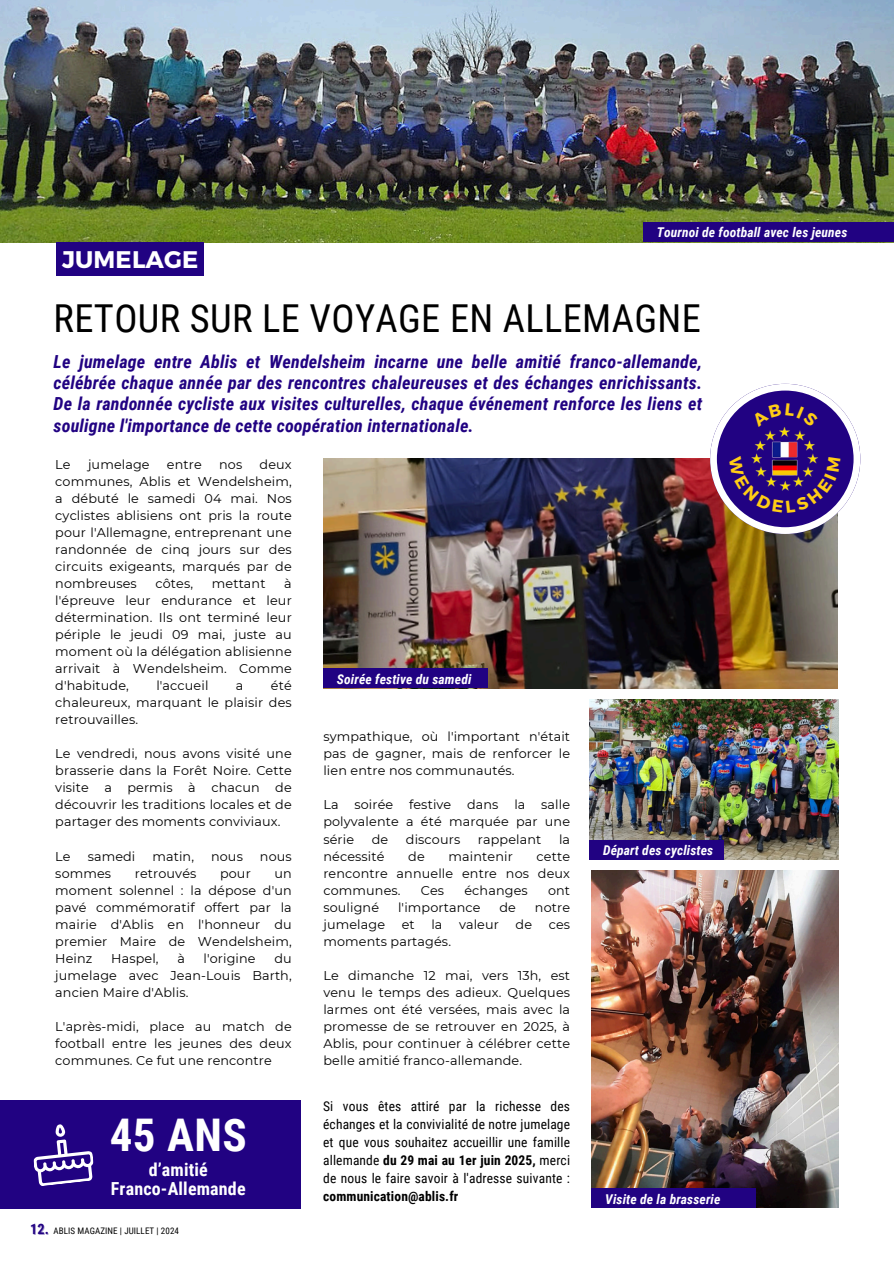
<style>
.page{position:relative;width:894px;height:1264px;background:#fff}
.page>*{position:absolute;margin:0;border:0;box-sizing:border-box;transform-origin:0 0}
.t1{font:700 45px "Roboto Condensed";color:#fff}
.t2{font:38.55px "Roboto Condensed";letter-spacing:.01em;color:#000}
.t3{font:700 24px "Montserrat";letter-spacing:.005em;color:#fff}
.t4{font:italic 700 18px/21.3px "Roboto Condensed";letter-spacing:.01em;color:#210282;text-align:justify}
.t5{font:700 18px/19.2px "Roboto Condensed";letter-spacing:.01em;color:#fff;text-align:center}
.t6{font:13.5px/18px "Roboto Condensed";letter-spacing:.01em;color:#000;text-align:justify}
.t7{font:italic 700 13.5px "Roboto Condensed";letter-spacing:.01em;color:#fff}
.t8{font:700 13.5px "Roboto Condensed";letter-spacing:.01em;color:#000}
.t9{font:12.75px/17px "Montserrat";letter-spacing:.01em;color:#000;text-align:justify}
.t10{font:9px "Roboto Condensed";letter-spacing:.01em;color:#000}
.s1{font-weight:700}
.s2{font-weight:700;font-size:14.4px;color:rgb(33 2 130/.4)}
</style>
<div class="page">
<img style="left:323px;top:459px;width:514px;height:229px">
<img style="left:0;top:0;width:893px;height:242px">
<img style="left:591px;top:870px;width:247px;height:337px">
<img style="left:589px;top:699px;width:249px;height:160px">
<div style="left:0;top:1099px;width:301px;height:109px;background:#210282"></div>
<svg style="left:33px;top:1124px;width:61px;height:62px"></svg>
<div style="left:589px;top:840px;width:135px;height:19px;background:#210282"></div>
<div style="left:323px;top:668px;width:164px;height:20px;background:#210282"></div>
<div style="left:642px;top:222px;width:251px;height:20px;background:#210282"></div>
<div style="left:591px;top:1188px;width:164px;height:20px;background:#210282"></div>
<div style="left:56px;top:242px;width:148px;height:34px;background:#210282"></div>
<svg style="left:710px;top:384px;width:150px;height:150px"></svg>
<h5 class="t3" style="left:62px;top:243px;width:138px">JUMELAGE</h5>
<p class="t7" style="left:656px;top:225px;width:192px">Tournoi de football avec les jeunes</p>
<h3 class="t2" style="left:54px;top:296px;width:648px">RETOUR SUR LE VOYAGE EN ALLEMAGNE</h3>
<h1 class="t4" style="left:54px;top:351px;width:650px">Le jumelage entre Ablis et Wendelsheim incarne une belle amitié franco-allemande, célébrée chaque année par des rencontres chaleureuses et des échanges enrichissants.<br>De la randonnée cycliste aux visites culturelles, chaque événement renforce les liens et souligne l'importance de cette coopération internationale.</h1>
<p class="t9" style="left:55px;top:456px;width:17px">Le</p>
<p class="t9" style="left:88px;top:456px;width:63px">jumelage</p>
<p class="t9" style="left:167px;top:456px;width:36px">entre</p>
<p class="t9" style="left:219px;top:456px;width:25px">nos</p>
<p class="t9" style="left:55px;top:456px;width:238px;text-indent:204px">deux communes, Ablis et Wendelsheim, a débuté le samedi 04 mai. Nos cyclistes ablisiens ont pris la route pour l'Allemagne, entreprenant une randonnée de cinq jours sur des circuits exigeants, marqués par de nombreuses</p>
<p class="t9" style="left:55px;top:575px;width:238px;text-indent:229px">à l'épreuve leur endurance et leur détermination. Ils ont terminé leur périple le jeudi 09 mai, juste au moment où la délégation ablisienne arrivait à Wendelsheim. Comme d'habitude,</p>
<p class="t9" style="left:155px;top:575px;width:39px">côtes,</p>
<p class="t9" style="left:212px;top:575px;width:55px">mettant</p>
<p class="t7" style="left:337px;top:671px;width:136px">Soirée festive du samedi</p>
<p class="t9" style="left:156px;top:677px;width:54px">l'accueil</p>
<p class="t9" style="left:236px;top:677px;width:9px">a</p>
<p class="t9" style="left:55px;top:677px;width:238px;text-indent:215px">été chaleureux, marquant le plaisir des retrouvailles.</p>
<h6 class="t9" style="left:55px;top:745px;width:238px">Le vendredi, nous avons visité une brasserie dans la Forêt Noire. Cette visite a permis à chacun de découvrir les traditions locales et de partager des moments conviviaux.</h6>
<p class="t9" style="left:55px;top:847px;width:17px">Le</p>
<p class="t9" style="left:88px;top:847px;width:49px">samedi</p>
<p class="t9" style="left:152px;top:847px;width:43px">matin,</p>
<p class="t9" style="left:211px;top:847px;width:33px">nous</p>
<p class="t9" style="left:260px;top:847px;width:33px">nous</p>
<p class="t9" style="left:55px;top:864px;width:57px">sommes</p>
<p class="t9" style="left:135px;top:864px;width:63px">retrouvés</p>
<p class="t9" style="left:220px;top:864px;width:32px">pour</p>
<p class="t9" style="left:323px;top:728px;width:248px">sympathique, où l'important n'était pas de gagner, mais de renforcer le lien entre nos communautés.</p>
<p class="t9" style="left:323px;top:796px;width:248px">La soirée festive dans la salle polyvalente a été marquée par une série</p>
<p class="t9" style="left:371px;top:830px;width:18px">de</p>
<p class="t9" style="left:406px;top:830px;width:56px">discours</p>
<p class="t9" style="left:478px;top:830px;width:65px">rappelant</p>
<p class="t9" style="left:559px;top:830px;width:13px">la</p>
<p class="t9" style="left:323px;top:847px;width:63px">nécessité</p>
<p class="t9" style="left:408px;top:847px;width:18px">de</p>
<p class="t9" style="left:448px;top:847px;width:66px">maintenir</p>
<p class="t7" style="left:603px;top:842px;width:111px">Départ des cyclistes</p>
<p class="t9" style="left:323px;top:847px;width:248px;text-indent:213px">cette rencontre annuelle entre nos deux communes.</p>
<p class="t9" style="left:55px;top:864px;width:238px;text-indent:219px">un moment solennel : la dépose d'un pavé commémoratif offert par la mairie d'Ablis en l'honneur du premier Maire de Wendelsheim, Heinz</p>
<p class="t9" style="left:420px;top:881px;width:25px">Ces</p>
<p class="t9" style="left:464px;top:881px;width:65px">échanges</p>
<p class="t9" style="left:548px;top:881px;width:24px">ont</p>
<p class="t9" style="left:323px;top:898px;width:57px">souligné</p>
<p class="t9" style="left:398px;top:898px;width:84px">l'importance</p>
<p class="t9" style="left:499px;top:898px;width:18px">de</p>
<p class="t9" style="left:534px;top:898px;width:37px">notre</p>
<p class="t9" style="left:323px;top:915px;width:63px">jumelage</p>
<p class="t9" style="left:401px;top:915px;width:15px">et</p>
<p class="t9" style="left:431px;top:915px;width:13px">la</p>
<p class="t9" style="left:459px;top:915px;width:41px">valeur</p>
<p class="t9" style="left:515px;top:915px;width:18px">de</p>
<p class="t9" style="left:548px;top:915px;width:23px">ces</p>
<p class="t9" style="left:323px;top:932px;width:129px">moments partagés.</p>
<p class="t9" style="left:323px;top:966px;width:248px">Le dimanche 12 mai, vers 13h, est venu le temps des adieux. Quelques larmes ont été versées, mais avec la promesse de se retrouver en 2025, à Ablis, pour continuer à célébrer cette belle amitié franco-allemande.</p>
<p class="t6" style="left:323px;top:1097px;width:248px">Si vous êtes attiré par la richesse des échanges et la convivialité de notre jumelage et que vous souhaitez accueillir une famille allemande <span class="s1">du 29 mai au 1er juin 2025,</span> merci de nous le faire savoir à l'adresse suivante :</p>
<p class="t8" style="left:323px;top:1188px;width:137px">communication@ablis.fr</p>
<p class="t9" style="left:55px;top:949px;width:238px;text-indent:219px">du jumelage avec Jean-Louis Barth, ancien Maire d'Ablis.</p>
<p class="t9" style="left:55px;top:1017px;width:238px">L'après-midi, place au match de football entre les jeunes des deux communes. Ce fut une rencontre</p>
<p class="t9" style="left:111px;top:949px;width:49px">Haspel,</p>
<p class="t9" style="left:177px;top:949px;width:9px">à</p>
<p class="t9" style="left:203px;top:949px;width:54px">l'origine</p>
<h1 class="t1" style="left:110px;top:1109px;width:138px">45 ANS</h1>
<h3 class="t5" style="left:111px;top:1159px;width:136px">d’amitié<br>Franco-Allemande</h3>
<p class="t10" style="left:31px;top:1226px;width:149px"><span class="s2">12.</span> ABLIS MAGAZINE | JUILLET | 2024</p>
<p class="t7" style="left:605px;top:1191px;width:117px">Visite de la brasserie</p>
</div>
